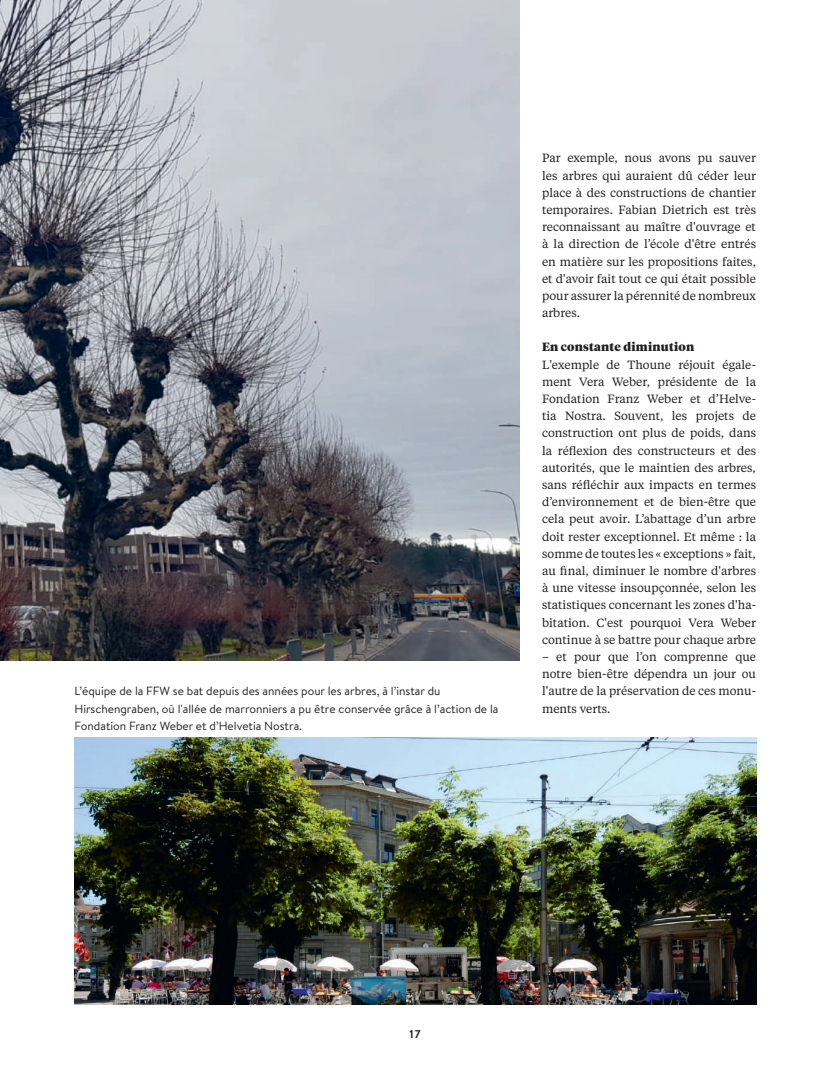
<style>
.page{position:relative;width:830px;height:1074px;background:#fff}
.page>*{position:absolute;margin:0;border:0;box-sizing:border-box;transform-origin:0 0}
.t1{font:11.88px/17.2px "Tiempos Text";color:#231f20;text-align:justify}
.t2{font:11.88px/17.2px "Brandon Text";color:#231f20}
.t3{font:900 11.88px "Tiempos Headline";letter-spacing:.02em;color:#231f20}
.t4{font:700 11.25px "Brandon Text";color:#231f20}
</style>
<div class="page">
<img style="left:0;top:0;width:519px;height:661px">
<img style="left:74px;top:737px;width:681px;height:268px">
<p class="t2" style="left:74px;top:682px;width:425px">L’équipe de la FFW se bat depuis des années pour les arbres, à l’instar du<br>Hirschengraben, où l'allée de marronniers a pu être conservée grâce à l’action de la<br>Fondation Franz Weber et d’Helvetia Nostra.</p>
<p class="t1" style="left:542px;top:149px;width:215px">Par exemple, nous avons pu sauver les arbres qui auraient dû céder leur place à des constructions de chantier temporaires. Fabian Dietrich est très reconnaissant au maître d'ouvrage et à la direction de l’école d'être entrés en matière sur les propositions faites, et d'avoir fait tout ce qui était possible pour assurer la pérennité de nombreux arbres.</p>
<p class="t3" style="left:542px;top:339px;width:153px">En constante diminution</p>
<p class="t1" style="left:542px;top:355px;width:215px">L'exemple de Thoune réjouit égale&shy;ment Vera Weber, présidente de la Fondation Franz Weber et d’Helve&shy;tia Nostra. Souvent, les projets de construction ont plus de poids, dans la réflexion des constructeurs et des autorités, que le maintien des arbres, sans réfléchir aux impacts en termes d’environnement et de bien-être que cela peut avoir. L’abattage d’un arbre doit rester exceptionnel. Et même : la somme de toutes les « exceptions » fait, au final, diminuer le nombre d'arbres à une vitesse insoupçonnée, selon les statistiques concernant les zones d'ha&shy;bitation. C'est pourquoi Vera Weber continue à se battre pour chaque arbre</p>
<p class="t1" style="left:542px;top:647px;width:215px">– et pour que l’on comprenne que notre bien-être dépendra un jour ou l'autre de la préservation de ces monu&shy;ments verts.</p>
<p class="t4" style="left:409px;top:1026px;width:13px">17</p>
</div>
